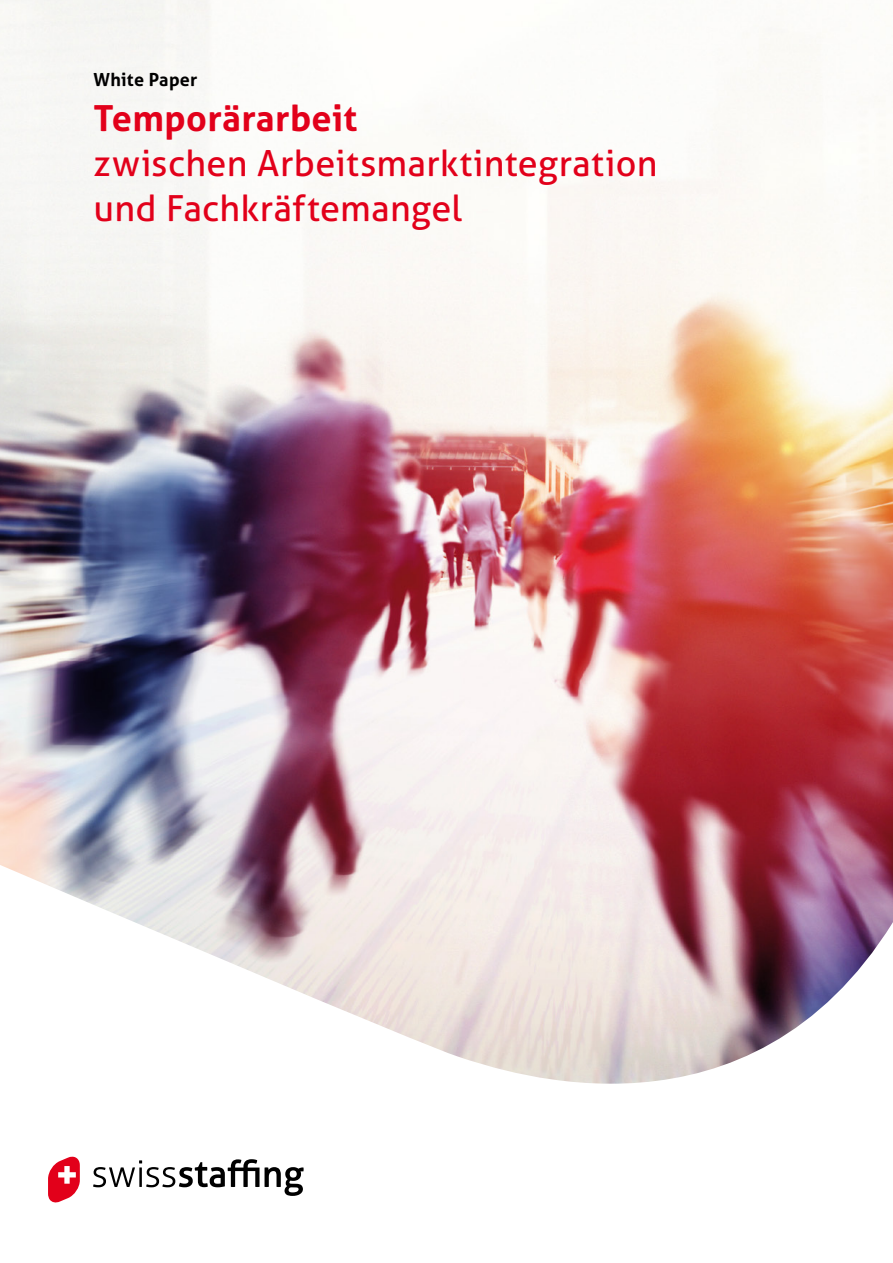
<style>
.page{position:relative;width:893px;height:1263px;background:#fff}
.page>*{position:absolute;margin:0;border:0;box-sizing:border-box;transform-origin:0 0}
.t1{font:36px/45px "Aller";letter-spacing:.005em;color:#e2001a}
.t2{font:700 36px "Aller";letter-spacing:.01em;color:#e2001a}
.t3{font:700 18px "Aller";letter-spacing:.015em;color:#000}
</style>
<div class="page">
<svg style="left:48px;top:1159px;width:32px;height:43px"></svg>
<svg style="left:93px;top:1159px;width:211px;height:37px"></svg>
<img style="left:0;top:0;width:893px;height:1084px">
<p class="t3" style="left:94px;top:68px;width:105px">White Paper</p>
<p class="t2" style="left:94px;top:96px;width:265px">Temporärarbeit</p>
<p class="t1" style="left:94px;top:140px;width:565px">zwischen Arbeitsmarktintegration und Fachkräftemangel</p>
</div>
